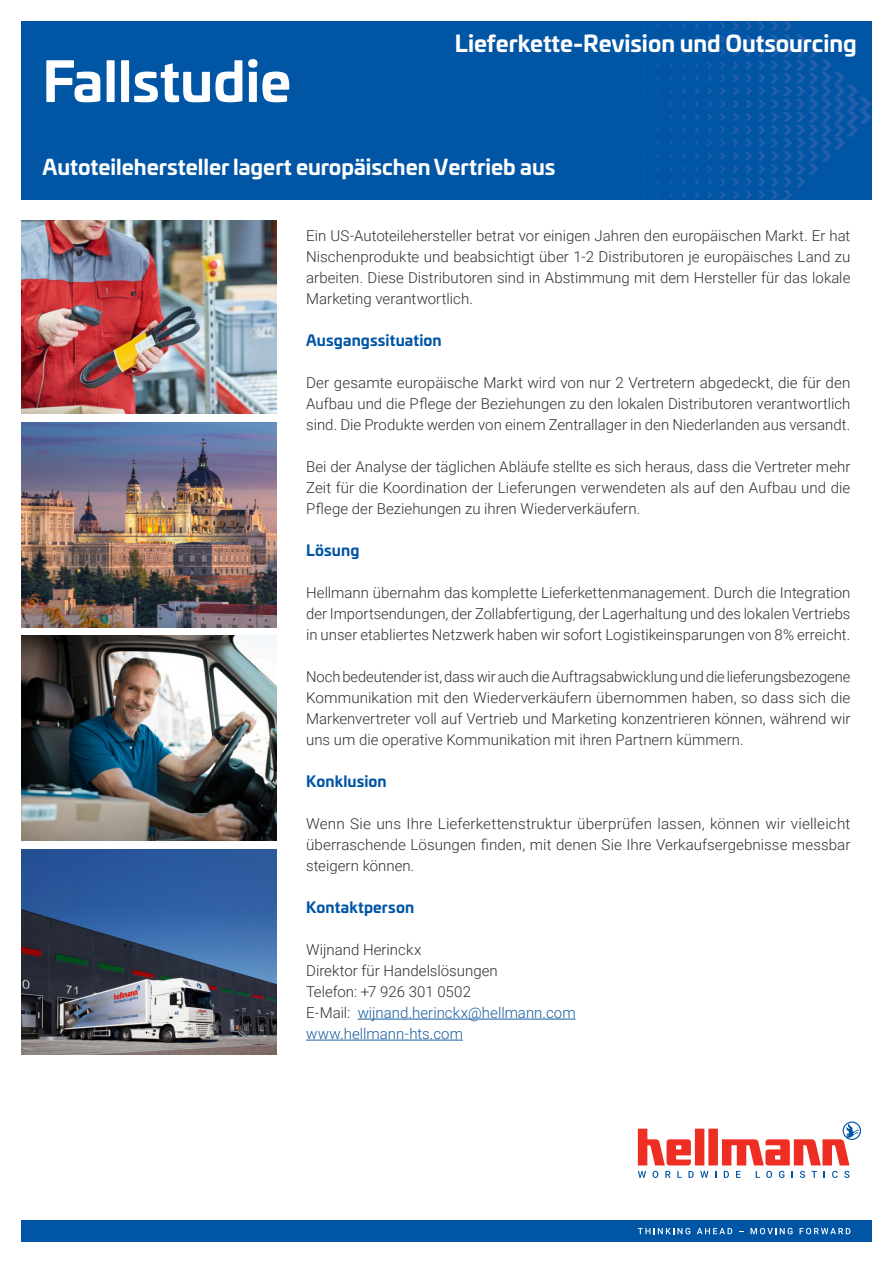
<style>
.page{position:relative;width:893px;height:1263px;background:#fff}
.page>*{position:absolute;margin:0;border:0;box-sizing:border-box;transform-origin:0 0}
.t1{font:700 54px "Univia Pro";color:#fff}
.Sub_Title{font:700 22.5px "Univia Pro";color:#fff}
.Sub_Title-2{font:700 21px "Univia Pro";color:#fff}
.Copytext{font:300 15px/21px "Roboto";color:#312f30;text-align:justify}
.Copytext-2{font:300 15px "Roboto";color:#175d9e}
.Copytext-3{font:700 15px "Univia Pro";letter-spacing:.01em;color:#0155a5}
.s1{color:#312f30}
</style>
<div class="page">
<svg style="left:638px;top:1129px;width:53px;height:36px"></svg>
<div style="left:695px;top:1129px;width:9px;height:36px;background:#ee2e22"></div>
<div style="left:708px;top:1129px;width:10px;height:36px;background:#ee2e22"></div>
<svg style="left:638px;top:1171px;width:8px;height:7px"></svg>
<svg style="left:653px;top:1171px;width:5px;height:7px"></svg>
<svg style="left:665px;top:1171px;width:6px;height:7px"></svg>
<svg style="left:677px;top:1171px;width:5px;height:7px"></svg>
<svg style="left:688px;top:1171px;width:6px;height:7px"></svg>
<svg style="left:700px;top:1171px;width:8px;height:7px"></svg>
<svg style="left:724px;top:1171px;width:5px;height:7px"></svg>
<svg style="left:736px;top:1171px;width:4px;height:7px"></svg>
<svg style="left:756px;top:1171px;width:4px;height:7px"></svg>
<svg style="left:766px;top:1171px;width:6px;height:7px"></svg>
<svg style="left:779px;top:1171px;width:5px;height:7px"></svg>
<svg style="left:800px;top:1171px;width:5px;height:7px"></svg>
<svg style="left:811px;top:1171px;width:6px;height:7px"></svg>
<svg style="left:832px;top:1171px;width:6px;height:7px"></svg>
<svg style="left:844px;top:1171px;width:5px;height:7px"></svg>
<svg style="left:722px;top:1121px;width:139px;height:44px"></svg>
<div style="left:21px;top:1220px;width:851px;height:22px;background:#0155a5"></div>
<svg style="left:638px;top:1228px;width:52px;height:6px"></svg>
<svg style="left:697px;top:1228px;width:35px;height:6px"></svg>
<svg style="left:751px;top:1228px;width:42px;height:6px"></svg>
<svg style="left:799px;top:1228px;width:51px;height:6px"></svg>
<hr style="left:358px;top:1019px;width:218px;height:1px;background:#175d9e">
<hr style="left:306px;top:1040px;width:157px;height:1px;background:#175d9e">
<div style="left:21px;top:21px;width:851px;height:179px;background:#0155a5"></div>
<svg style="left:694px;top:24px;width:5px;height:5px"></svg>
<svg style="left:707px;top:23px;width:5px;height:6px"></svg>
<svg style="left:720px;top:23px;width:5px;height:6px"></svg>
<svg style="left:733px;top:23px;width:6px;height:7px"></svg>
<svg style="left:694px;top:37px;width:5px;height:5px"></svg>
<svg style="left:707px;top:36px;width:5px;height:6px"></svg>
<svg style="left:720px;top:36px;width:5px;height:6px"></svg>
<svg style="left:733px;top:36px;width:6px;height:7px"></svg>
<svg style="left:694px;top:50px;width:5px;height:5px"></svg>
<svg style="left:707px;top:49px;width:5px;height:6px"></svg>
<svg style="left:720px;top:49px;width:5px;height:6px"></svg>
<svg style="left:733px;top:49px;width:6px;height:7px"></svg>
<svg style="left:694px;top:62px;width:5px;height:6px"></svg>
<svg style="left:707px;top:62px;width:5px;height:6px"></svg>
<svg style="left:720px;top:62px;width:5px;height:6px"></svg>
<svg style="left:733px;top:62px;width:6px;height:7px"></svg>
<svg style="left:694px;top:75px;width:5px;height:6px"></svg>
<svg style="left:707px;top:75px;width:5px;height:6px"></svg>
<svg style="left:720px;top:75px;width:5px;height:6px"></svg>
<svg style="left:694px;top:88px;width:5px;height:6px"></svg>
<svg style="left:707px;top:88px;width:5px;height:6px"></svg>
<svg style="left:720px;top:88px;width:5px;height:6px"></svg>
<svg style="left:694px;top:101px;width:5px;height:6px"></svg>
<svg style="left:707px;top:101px;width:5px;height:6px"></svg>
<svg style="left:720px;top:101px;width:5px;height:6px"></svg>
<svg style="left:694px;top:114px;width:5px;height:6px"></svg>
<svg style="left:707px;top:114px;width:5px;height:6px"></svg>
<svg style="left:720px;top:114px;width:5px;height:6px"></svg>
<svg style="left:694px;top:127px;width:5px;height:6px"></svg>
<svg style="left:707px;top:127px;width:5px;height:6px"></svg>
<svg style="left:720px;top:127px;width:5px;height:6px"></svg>
<svg style="left:695px;top:140px;width:4px;height:6px"></svg>
<svg style="left:707px;top:140px;width:5px;height:6px"></svg>
<svg style="left:720px;top:140px;width:5px;height:6px"></svg>
<svg style="left:695px;top:153px;width:4px;height:6px"></svg>
<svg style="left:707px;top:153px;width:5px;height:6px"></svg>
<svg style="left:720px;top:153px;width:5px;height:6px"></svg>
<svg style="left:694px;top:166px;width:5px;height:6px"></svg>
<svg style="left:707px;top:166px;width:5px;height:6px"></svg>
<svg style="left:720px;top:166px;width:5px;height:6px"></svg>
<svg style="left:694px;top:179px;width:5px;height:6px"></svg>
<svg style="left:707px;top:179px;width:5px;height:6px"></svg>
<svg style="left:720px;top:179px;width:5px;height:6px"></svg>
<svg style="left:694px;top:192px;width:5px;height:6px"></svg>
<svg style="left:707px;top:192px;width:5px;height:6px"></svg>
<svg style="left:720px;top:192px;width:5px;height:6px"></svg>
<svg style="left:733px;top:75px;width:6px;height:124px"></svg>
<svg style="left:745px;top:22px;width:7px;height:177px"></svg>
<svg style="left:758px;top:21px;width:113px;height:179px"></svg>
<img style="left:21px;top:221px;width:255px;height:193px">
<img style="left:21px;top:422px;width:255px;height:205px">
<img style="left:21px;top:636px;width:255px;height:205px">
<img style="left:21px;top:849px;width:255px;height:205px">
<p class="t1" style="left:43px;top:38px;width:250px">Fallstudie</p>
<p class="Sub_Title" style="left:455px;top:26px;width:403px">Lieferkette-Revision und Outsourcing</p>
<p class="Sub_Title-2" style="left:43px;top:150px;width:514px">Autoteilehersteller lagert europäischen Vertrieb aus</p>
<p class="Copytext" style="left:306px;top:224px;width:546px">Ein US-Autoteilehersteller betrat vor einigen Jahren den europäischen Markt. Er hat Nischenprodukte und beabsichtigt über 1-2 Distributoren je europäisches Land zu arbeiten. Diese Distributoren sind in Abstimmung mit dem Hersteller für das lokale Marketing verantwortlich.</p>
<p class="Copytext-3" style="left:306px;top:328px;width:137px">Ausgangssituation</p>
<p class="Copytext" style="left:306px;top:371px;width:546px">Der gesamte europäische Markt wird von nur 2 Vertretern abgedeckt, die für den Aufbau und die Pflege der Beziehungen zu den lokalen Distributoren verantwortlich sind. Die Produkte werden von einem Zentrallager in den Niederlanden aus versandt.</p>
<p class="Copytext" style="left:306px;top:455px;width:546px">Bei der Analyse der täglichen Abläufe stellte es sich heraus, dass die Vertreter mehr Zeit für die Koordination der Lieferungen verwendeten als auf den Aufbau und die Pflege der Beziehungen zu ihren Wiederverkäufern.</p>
<p class="Copytext-3" style="left:306px;top:538px;width:55px">Lösung</p>
<p class="Copytext" style="left:306px;top:581px;width:546px">Hellmann übernahm das komplette Lieferkettenmanagement. Durch die Integration der Importsendungen, der Zollabfertigung, der Lagerhaltung und des lokalen Vertriebs in unser etabliertes Netzwerk haben wir sofort Logistikeinsparungen von 8% erreicht.</p>
<p class="Copytext" style="left:306px;top:665px;width:546px">Noch bedeutender ist, dass wir auch die Auftragsabwicklung und die lieferungsbezogene Kommunikation mit den Wiederverkäufern übernommen haben, so dass sich die Markenvertreter voll auf Vertrieb und Marketing konzentrieren können, während wir uns um die operative Kommunikation mit ihren Partnern kümmern.</p>
<p class="Copytext-3" style="left:306px;top:769px;width:82px">Konklusion</p>
<p class="Copytext" style="left:306px;top:812px;width:546px">Wenn Sie uns Ihre Lieferkettenstruktur überprüfen lassen, können wir vielleicht überraschende Lösungen finden, mit denen Sie Ihre Verkaufsergebnisse messbar steigern können.</p>
<p class="Copytext-3" style="left:306px;top:895px;width:110px">Kontaktperson</p>
<p class="Copytext" style="left:306px;top:938px;width:117px">Wijnand Herinckx</p>
<p class="Copytext" style="left:306px;top:959px;width:193px">Direktor für Handelslösungen</p>
<p class="Copytext" style="left:306px;top:980px;width:166px">Telefon: +7 926 301 0502</p>
<p class="Copytext-2" style="left:306px;top:1002px;width:271px"><span class="s1">E-Mail:</span> wijnand.herinckx@hellmann.com</p>
<p class="Copytext-2" style="left:306px;top:1023px;width:158px">www.hellmann-hts.com</p>
</div>
